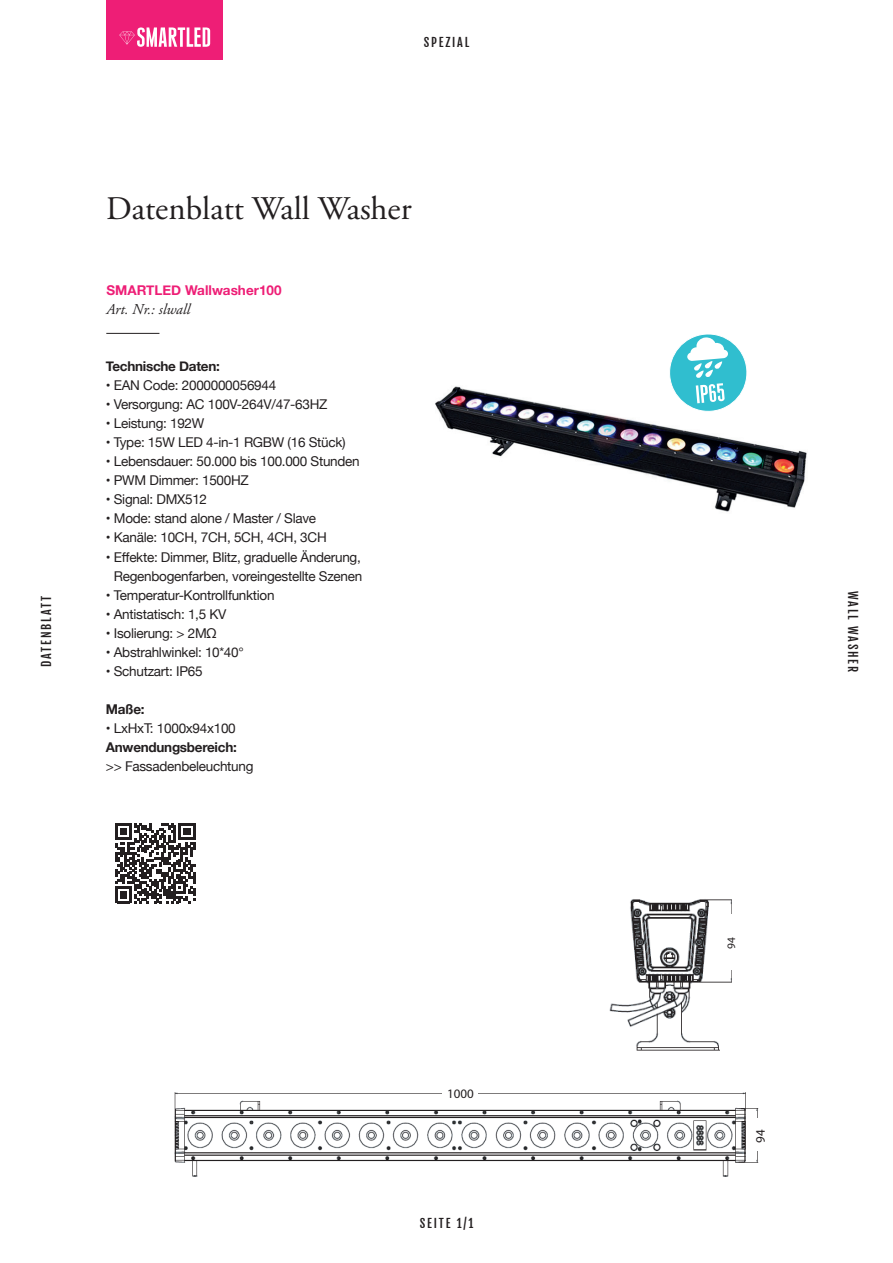
<style>
.page{position:relative;width:893px;height:1263px;background:#fff}
.page>*{position:absolute;margin:0;border:0;box-sizing:border-box;transform-origin:0 0}
.t1{font:33px "Adobe Garamond";color:#231f20}
.t2{font:italic 15px "Adobe Garamond";color:#231f20}
.t3{font:13.5px/19px "Helvetica Neue";letter-spacing:-.02em;color:#231f20;text-align:center}
.t4{font:700 13.5px "Helvetica Neue";letter-spacing:-.02em;color:#231f20}
.t5{font:700 13.5px "Helvetica Neue";color:#ee1e76}
.t6{font:13.05px "Myriad Pro";color:#231f20}
.t7{font:12px "Fjalla One";letter-spacing:.15em;color:#231f20}
.t8{font:11.4px "Myriad Pro";color:#231f20}
</style>
<div class="page">
<img style="left:435px;top:386px;width:372px;height:126px">
<hr style="left:106px;top:333px;width:53px;height:1px;background:#231f20">
<img style="left:174px;top:1092px;width:585px;height:85px">
<div style="left:442px;top:1077px;width:36px;height:18px;background:#fff"></div>
<div style="left:747px;top:1118px;width:27px;height:32px;background:#fff"></div>
<img style="left:609px;top:899px;width:123px;height:152px">
<div style="left:711px;top:914px;width:31px;height:55px;background:#fff"></div>
<div style="left:720px;top:1033px;width:30px;height:34px;background:#fff"></div>
<svg style="left:115px;top:823px;width:80px;height:80px"></svg>
<div style="left:106px;top:0;width:117px;height:60px;background:#ee1e76"></div>
<svg style="left:119px;top:27px;width:91px;height:20px"></svg>
<svg style="left:668px;top:334px;width:81px;height:79px"></svg>
<p class="t7" style="left:424px;top:35px;width:47px">SPEZIAL</p>
<p class="t7" style="left:39px;top:667px;width:73px;rotate:-90deg">DATENBLATT</p>
<h1 class="t1" style="left:106px;top:190px;width:307px">Datenblatt Wall Washer</h1>
<p class="t5" style="left:107px;top:279px;width:176px">SMARTLED Wallwasher100</p>
<p class="t2" style="left:107px;top:301px;width:85px">Art. Nr.: slwall</p>
<p class="t4" style="left:106px;top:356px;width:115px">Technische Daten:</p>
<p class="t3" style="left:106px;top:376px;width:172px">• EAN Code: 2000000056944</p>
<p class="t3" style="left:106px;top:396px;width:223px">• Versorgung: AC 100V-264V/47-63HZ</p>
<p class="t3" style="left:106px;top:415px;width:100px">• Leistung: 192W</p>
<p class="t3" style="left:106px;top:434px;width:241px">• Type: 15W LED 4-in-1 RGBW (16 Stück)</p>
<p class="t3" style="left:106px;top:453px;width:255px">• Lebensdauer: 50.000 bis 100.000 Stunden</p>
<p class="t3" style="left:106px;top:472px;width:144px">• PWM Dimmer: 1500HZ</p>
<p class="t3" style="left:106px;top:491px;width:103px">• Signal: DMX512</p>
<p class="t3" style="left:106px;top:510px;width:212px">• Mode: stand alone / Master / Slave</p>
<p class="t3" style="left:106px;top:529px;width:222px">• Kanäle: 10CH, 7CH, 5CH, 4CH, 3CH</p>
<p class="t3" style="left:106px;top:548px;width:258px">• Effekte: Dimmer, Blitz, graduelle Änderung,<br>Regenbogenfarben, voreingestellte Szenen</p>
<p class="t3" style="left:106px;top:586px;width:170px">• Temperatur-Kontrollfunktion</p>
<p class="t3" style="left:106px;top:605px;width:122px">• Antistatisch: 1,5 KV</p>
<p class="t3" style="left:106px;top:624px;width:112px">• Isolierung: &gt; 2MΩ</p>
<p class="t3" style="left:106px;top:643px;width:139px">• Abstrahlwinkel: 10*40°</p>
<p class="t3" style="left:106px;top:662px;width:98px">• Schutzart: IP65</p>
<p class="t4" style="left:106px;top:698px;width:40px">Maße:</p>
<p class="t3" style="left:106px;top:719px;width:131px">• LxHxT: 1000x94x100</p>
<p class="t4" style="left:106px;top:737px;width:132px">Anwendungsbereich:</p>
<p class="t3" style="left:106px;top:757px;width:149px">&gt;&gt; Fassadenbeleuchtung</p>
<p class="t6" style="left:447px;top:1085px;width:28px">1000</p>
<p class="t7" style="left:420px;top:1216px;width:55px">SEITE 1/1</p>
<p class="t7" style="left:860px;top:591px;width:83px;rotate:90deg">WALL WASHER</p>
<p class="t8" style="left:724px;top:949px;width:13px;rotate:-90deg">94</p>
<p class="t6" style="left:752px;top:1143px;width:15px;rotate:-90deg">94</p>
</div>
